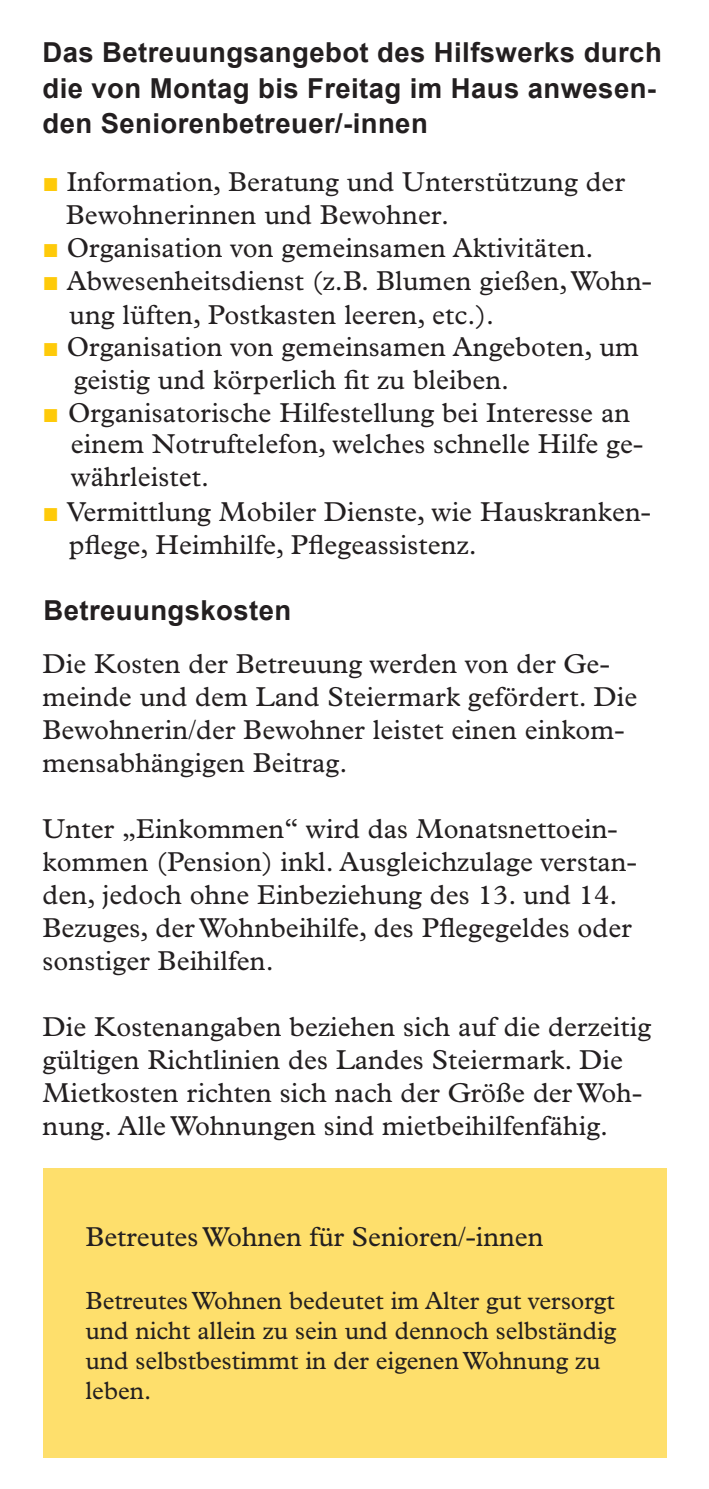
<style>
.page{position:relative;width:709px;height:1489px;background:#fff}
.page>*{position:absolute;margin:0;border:0;box-sizing:border-box;transform-origin:0 0}
.Unterüberschriften{font:27.5px/33px "Plantin MT Std";letter-spacing:.005em;color:#231f20}
.Unterüberschriften-2{font:700 27.5px/35px "Arial";letter-spacing:.015em;color:#231f20}
.t1{font:25px/30px "Plantin MT Std";color:#231f20}
.s1{font-family:"Tahoma";color:#feca0a}
</style>
<div class="page">
<div style="left:43px;top:1168px;width:623px;height:289px;background:#fedf6c"></div>
<p class="Unterüberschriften-2" style="left:43px;top:36px;width:620px">Das Betreuungsangebot des Hilfswerks durch die von Montag bis Freitag im Haus anwesen&shy;den Seniorenbetreuer/-innen</p>
<p class="Unterüberschriften" style="left:66px;top:165px;width:560px;text-indent:-23px"><span class="s1">■</span> Information, Beratung und Unterstützung der<br>Bewohnerinnen und Bewohner.</p>
<p class="Unterüberschriften" style="left:43px;top:231px;width:552px"><span class="s1">■</span> Organisation von gemeinsamen Aktivitäten.</p>
<p class="Unterüberschriften" style="left:43px;top:264px;width:611px"><span class="s1">■</span> Abwesenheitsdienst (z.B. Blumen gießen, Wohn-</p>
<p class="Unterüberschriften" style="left:69px;top:298px;width:426px">ung lüften, Postkasten leeren, etc.).</p>
<p class="Unterüberschriften" style="left:74px;top:330px;width:567px;text-indent:-31px"><span class="s1">■</span> Organisation von gemeinsamen Angeboten, um geistig und körperlich fit zu bleiben.</p>
<p class="Unterüberschriften" style="left:43px;top:396px;width:589px"><span class="s1">■</span> Organisatorische Hilfestellung bei Interesse an</p>
<p class="Unterüberschriften" style="left:71px;top:427px;width:574px">einem Notruftelefon, welches schnelle Hilfe ge&shy;währleistet.</p>
<p class="Unterüberschriften" style="left:43px;top:495px;width:610px"><span class="s1">■</span> Vermittlung Mobiler Dienste, wie Hauskranken-</p>
<p class="Unterüberschriften" style="left:69px;top:528px;width:409px">pflege, Heimhilfe, Pflegeassistenz.</p>
<p class="Unterüberschriften-2" style="left:44px;top:593px;width:249px">Betreuungskosten</p>
<p class="Unterüberschriften" style="left:43px;top:647px;width:596px">Die Kosten der Betreuung werden von der Ge&shy;meinde und dem Land Steiermark gefördert. Die Bewohnerin/der Bewohner leistet einen einkom&shy;mensabhängigen Beitrag.</p>
<p class="Unterüberschriften" style="left:43px;top:812px;width:596px">Unter „Einkommen“ wird das Monatsnettoein&shy;kommen (Pension) inkl. Ausgleichzulage verstan&shy;den, jedoch ohne Einbeziehung des 13. und 14.<br>Bezuges, der Wohnbeihilfe, des Pflegegeldes oder sonstiger Beihilfen.</p>
<p class="Unterüberschriften" style="left:43px;top:1010px;width:610px">Die Kostenangaben beziehen sich auf die derzeitig gültigen Richtlinien des Landes Steiermark. Die Mietkosten richten sich nach der Größe der Woh&shy;nung. Alle Wohnungen sind mietbeihilfenfähig.</p>
<p class="Unterüberschriften" style="left:85px;top:1220px;width:459px">Betreutes Wohnen für Senioren/-innen</p>
<p class="t1" style="left:85px;top:1285px;width:532px">Betreutes Wohnen bedeutet im Alter gut versorgt und nicht allein zu sein und dennoch selbständig und selbstbestimmt in der eigenen Wohnung zu leben.</p>
</div>
